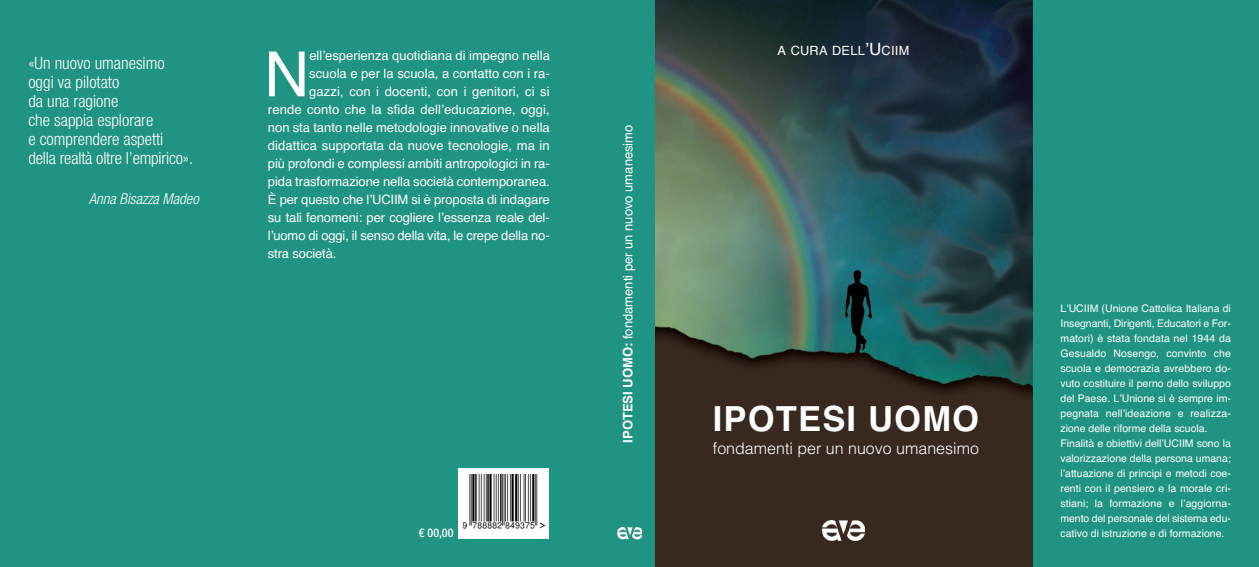
<style>
.page{position:relative;width:1259px;height:567px;background:#fff}
.page>*{position:absolute;margin:0;border:0;box-sizing:border-box;transform-origin:0 0}
.t1{font:62.4px "Helvetica";color:#fff}
.t2{font:700 34.5px "Helvetica";letter-spacing:.035em;color:#fff}
.t3{font:300 condensed 17px/19px "Helvetica Neue LT Std";color:#fff}
.t4{font:300 16px "Helvetica";color:#fff}
.t5{font:italic 300 condensed 15px "Helvetica Neue LT Std";color:#fff}
.t6{font:13px "Helvetica";color:#fff}
.t7{font:12.8px "Helvetica";letter-spacing:.02em;color:#fff}
.t8{font:500 condensed 12px "Helvetica Neue LT Std";color:#fff}
.t9{font:10.5px/15px "Helvetica";color:#fff}
.s1{font-weight:700}
.s2{font-size:17px}
</style>
<div class="page">
<div style="left:604px;top:0;width:51px;height:567px;background:#209483"></div>
<div style="left:227px;top:0;width:377px;height:567px;background:#209483"></div>
<div style="left:0;top:0;width:227px;height:567px;background:#209483"></div>
<div style="left:1032px;top:0;width:227px;height:567px;background:#209483"></div>
<img style="left:617px;top:527px;width:25px;height:12px">
<div style="left:458px;top:468px;width:91px;height:71px;background:#fff"></div>
<img style="left:464px;top:475px;width:80px;height:53px">
<img style="left:655px;top:0;width:377px;height:567px">
<img style="left:822px;top:520px;width:42px;height:21px">
<h3 class="t3" style="left:28px;top:55px;width:166px">«Un nuovo umanesimo oggi va pilotato<br>da una ragione<br>che sappia esplorare<br>e comprendere aspetti della realtà oltre l’empirico».</h3>
<p class="t5" style="left:89px;top:193px;width:111px">Anna Bisazza Madeo</p>
<h1 class="t1" style="left:264px;top:38px;width:47px">N</h1>
<p class="t6" style="left:309px;top:48px;width:242px">ell’esperienza quotidiana di impegno nella</p>
<p class="t6" style="left:309px;top:66px;width:242px">scuola e per la scuola, a contatto con i ra-</p>
<p class="t6" style="left:309px;top:84px;width:242px">gazzi, con i docenti, con i genitori, ci si</p>
<p class="t6" style="left:268px;top:102px;width:283px">rende conto che la sfida dell’educazione, oggi,</p>
<p class="t6" style="left:268px;top:120px;width:283px">non sta tanto nelle metodologie innovative o nella</p>
<p class="t6" style="left:268px;top:138px;width:283px">didattica supportata da nuove tecnologie, ma in</p>
<p class="t6" style="left:268px;top:156px;width:283px">più profondi e complessi ambiti antropologici in ra-</p>
<p class="t6" style="left:268px;top:174px;width:283px">pida trasformazione nella società contemporanea.</p>
<p class="t6" style="left:268px;top:192px;width:283px">È per questo che l’uciim si è proposta di indagare</p>
<p class="t6" style="left:268px;top:210px;width:283px">su tali fenomeni: per cogliere l’essenza reale del-</p>
<p class="t6" style="left:268px;top:228px;width:283px">l’uomo di oggi, il senso della vita, le crepe della no-</p>
<p class="t6" style="left:268px;top:246px;width:70px">stra società.</p>
<p class="t8" style="left:419px;top:528px;width:36px">€ 00,00</p>
<p class="t6" style="left:620px;top:442px;width:319px;rotate:-90deg"><span class="s1">IPOTESI UOMO:</span> fondamenti per un nuovo umanesimo</p>
<p class="t7" style="left:777px;top:43px;width:133px">a cura dell<span class="s2">’u</span>ciim</p>
<h2 class="t2" style="left:713px;top:399px;width:268px">IPOTESI UOMO</h2>
<p class="t4" style="left:713px;top:438px;width:267px">fondamenti per un nuovo umanesimo</p>
<p class="t9" style="left:1060px;top:301px;width:172px">l’uciim (unione cattolica italiana di insegnanti, dirigenti, educatori e For&shy;matori) è stata fondata nel 1944 da Gesualdo Nosengo, convinto che scuola e democrazia avrebbero do&shy;vuto costituire il perno dello sviluppo del Paese. l’unione si è sempre im&shy;pegnata nell’ideazione e realizza&shy;zione delle riforme della scuola.<br>Finalità e obiettivi dell’uciim sono la valorizzazione della persona umana; l’attuazione di principi e metodi coe&shy;renti con il pensiero e la morale cri&shy;stiani; la formazione e l’aggiorna&shy;mento del personale del sistema edu&shy;cativo di istruzione e di formazione.</p>
</div>
